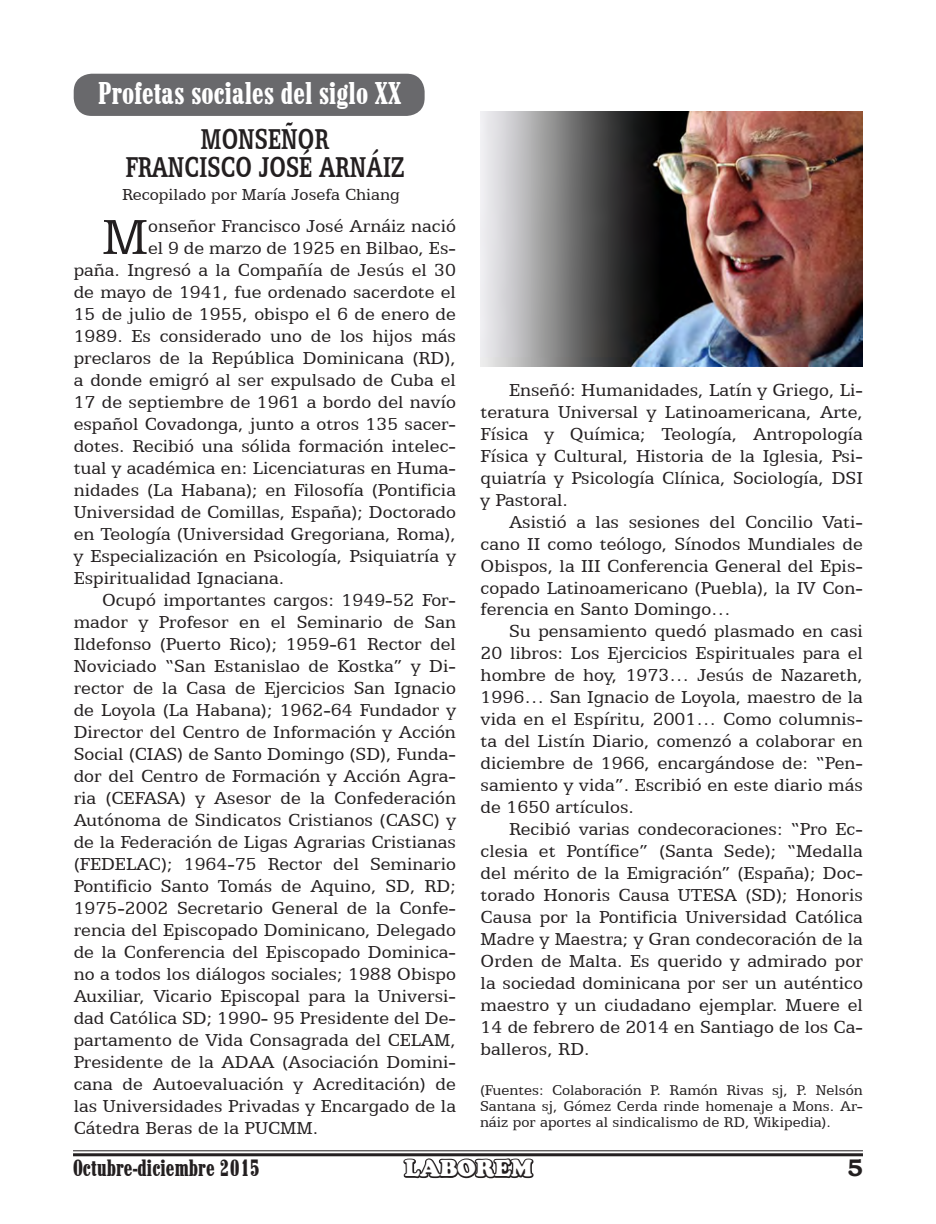
<style>
.page{position:relative;width:936px;height:1224px;background:#fff}
.page>*{position:absolute;margin:0;border:0;box-sizing:border-box;transform-origin:0 0}
.t1{font:55.6px "Egyptian 505 BT";color:#231f20}
.t2{font:700 32.4px "Egyptian 505 BT";color:#231f20;scale:.72 1}
.t3{font:32px "Marlboro";color:#fff}
.t4{font:24px "Marlboro";color:#231f20}
.t5{font:900 24px "Cooper";color:#fff}
.t6{font:700 24px "Bookman Old Style";color:#231f20}
.t7{font:19.6px/22px "Egyptian 505 BT";color:#231f20;text-align:justify}
.t8{font:18px "Egyptian 505 BT";color:#231f20}
.Default{font:16px/16px "Egyptian 505 BT";color:#231f20;text-align:justify}
</style>
<div class="page">
<hr style="left:73px;top:1150px;width:790px;height:1px;background:#231f20">
<hr style="left:73px;top:1153px;width:790px;height:3px;background:#231f20">
<svg style="left:401px;top:1150px;width:135px;height:29px"></svg>
<div style="left:74px;top:74px;width:351px;height:42px;background:#69696c;border-radius:18px"></div>
<img style="left:481px;top:111px;width:381px;height:255px">
<p class="t3" style="left:98px;top:76px;width:305px">Profetas sociales del siglo XX</p>
<p class="t2" style="left:201px;top:120px;width:180px">MONSEÑOR</p>
<p class="t2" style="left:125px;top:148px;width:389px">FRANCISCO JOSÉ ARNÁIZ</p>
<p class="t8" style="left:122px;top:184px;width:279px">Recopilado por María Josefa Chiang</p>
<p class="t1" style="left:102px;top:205px;width:48px">M</p>
<p class="t7" style="left:148px;top:215px;width:309px">onseñor Francisco José Arnáiz nació</p>
<p class="t7" style="left:148px;top:237px;width:309px">el 9 de marzo de 1925 en Bilbao, Es-</p>
<p class="t7" style="left:74px;top:259px;width:384px">paña. Ingresó a la Compañía de Jesús el 30</p>
<p class="t7" style="left:74px;top:281px;width:384px">de mayo de 1941, fue ordenado sacerdote el</p>
<p class="t7" style="left:74px;top:303px;width:384px">15 de julio de 1955, obispo el 6 de enero de</p>
<p class="t7" style="left:74px;top:325px;width:384px">1989. Es considerado uno de los hijos más</p>
<p class="t7" style="left:74px;top:347px;width:384px">preclaros de la República Dominicana (RD),</p>
<p class="t7" style="left:74px;top:369px;width:384px">a donde emigró al ser expulsado de Cuba el</p>
<p class="t7" style="left:74px;top:391px;width:384px">17 de septiembre de 1961 a bordo del navío</p>
<p class="t7" style="left:74px;top:413px;width:384px">español Covadonga, junto a otros 135 sacer-</p>
<p class="t7" style="left:74px;top:435px;width:384px">dotes. Recibió una sólida formación intelec-</p>
<p class="t7" style="left:74px;top:457px;width:384px">tual y académica en: Licenciaturas en Huma-</p>
<p class="t7" style="left:74px;top:479px;width:384px">nidades (La Habana); en Filosofía (Pontificia</p>
<p class="t7" style="left:74px;top:501px;width:384px">Universidad de Comillas, España); Doctorado</p>
<p class="t7" style="left:74px;top:523px;width:384px">en Teología (Universidad Gregoriana, Roma),</p>
<p class="t7" style="left:74px;top:545px;width:384px">y Especialización en Psicología, Psiquiatría y</p>
<p class="t7" style="left:74px;top:566px;width:212px">Espiritualidad Ignaciana.</p>
<p class="t7" style="left:74px;top:588px;width:384px;text-indent:28px">Ocupó importantes cargos: 1949-52 For&shy;mador y Profesor en el Seminario de San Ildefonso (Puerto Rico); 1959-61 Rector del Noviciado “San Estanislao de Kostka” y Di&shy;rector de la Casa de Ejercicios San Ignacio de Loyola (La Habana); 1962-64 Fundador y Director del Centro de Información y Acción Social (CIAS) de Santo Domingo (SD), Funda&shy;dor del Centro de Formación y Acción Agra&shy;ria (CEFASA) y Asesor de la Confederación Autónoma de Sindicatos Cristianos (CASC) y de la Federación de Ligas Agrarias Cristianas (FEDELAC); 1964-75 Rector del Seminario Pontificio Santo Tomás de Aquino, SD, RD; 1975-2002 Secretario General de la Confe&shy;rencia del Episcopado Dominicano, Delegado de la Conferencia del Episcopado Dominica&shy;no a todos los diálogos sociales; 1988 Obispo Auxiliar, Vicario Episcopal para la Universi&shy;dad Católica SD; 1990- 95 Presidente del De&shy;partamento de Vida Consagrada del CELAM, Presidente de la ADAA (Asociación Domini&shy;cana de Autoevaluación y Acreditación) de las Universidades Privadas y Encargado de la Cátedra Beras de la PUCMM.</p>
<p class="t7" style="left:481px;top:378px;width:384px;text-indent:28px">Enseñó: Humanidades, Latín y Griego, Li&shy;teratura Universal y Latinoamericana, Arte, Física y Química; Teología, Antropología Física y Cultural, Historia de la Iglesia, Psi&shy;quiatría y Psicología Clínica, Sociología, DSI y Pastoral.</p>
<p class="t7" style="left:481px;top:510px;width:384px;text-indent:28px">Asistió a las sesiones del Concilio Vati&shy;cano II como teólogo, Sínodos Mundiales de Obispos, la III Conferencia General del Epis&shy;copado Latinoamericano (Puebla), la IV Con&shy;ferencia en Santo Domingo…</p>
<p class="t7" style="left:481px;top:620px;width:384px;text-indent:28px">Su pensamiento quedó plasmado en casi 20 libros: Los Ejercicios Espirituales para el hombre de hoy, 1973… Jesús de Nazareth, 1996… San Ignacio de Loyola, maestro de la vida en el Espíritu, 2001… Como columnis&shy;ta del Listín Diario, comenzó a colaborar en diciembre de 1966, encargándose de: “Pen&shy;samiento y vida”. Escribió en este diario más de 1650 artículos.</p>
<p class="t7" style="left:481px;top:818px;width:384px;text-indent:28px">Recibió varias condecoraciones: “Pro Ec&shy;clesia et Pontífice” (Santa Sede); “Medalla del mérito de la Emigración” (España); Doc&shy;torado Honoris Causa UTESA (SD); Honoris Causa por la Pontificia Universidad Católica Madre y Maestra; y Gran condecoración de la Orden de Malta. Es querido y admirado por la sociedad dominicana por ser un auténtico maestro y un ciudadano ejemplar. Muere el 14 de febrero de 2014 en Santiago de los Ca&shy;balleros, RD.</p>
<p class="Default" style="left:480px;top:1082px;width:384px">(Fuentes: Colaboración P. Ramón Rivas sj, P. Nelsón Santana sj, Gómez Cerda rinde homenaje a Mons. Ar&shy;náiz por aportes al sindicalismo de RD, Wikipedia).</p>
<p class="t4" style="left:73px;top:1155px;width:188px">Octubre-diciembre 2015</p>
<p class="t5" style="left:405px;top:1154px;width:129px">LABOREM</p>
<p class="t6" style="left:847px;top:1151px;width:17px">5</p>
</div>
